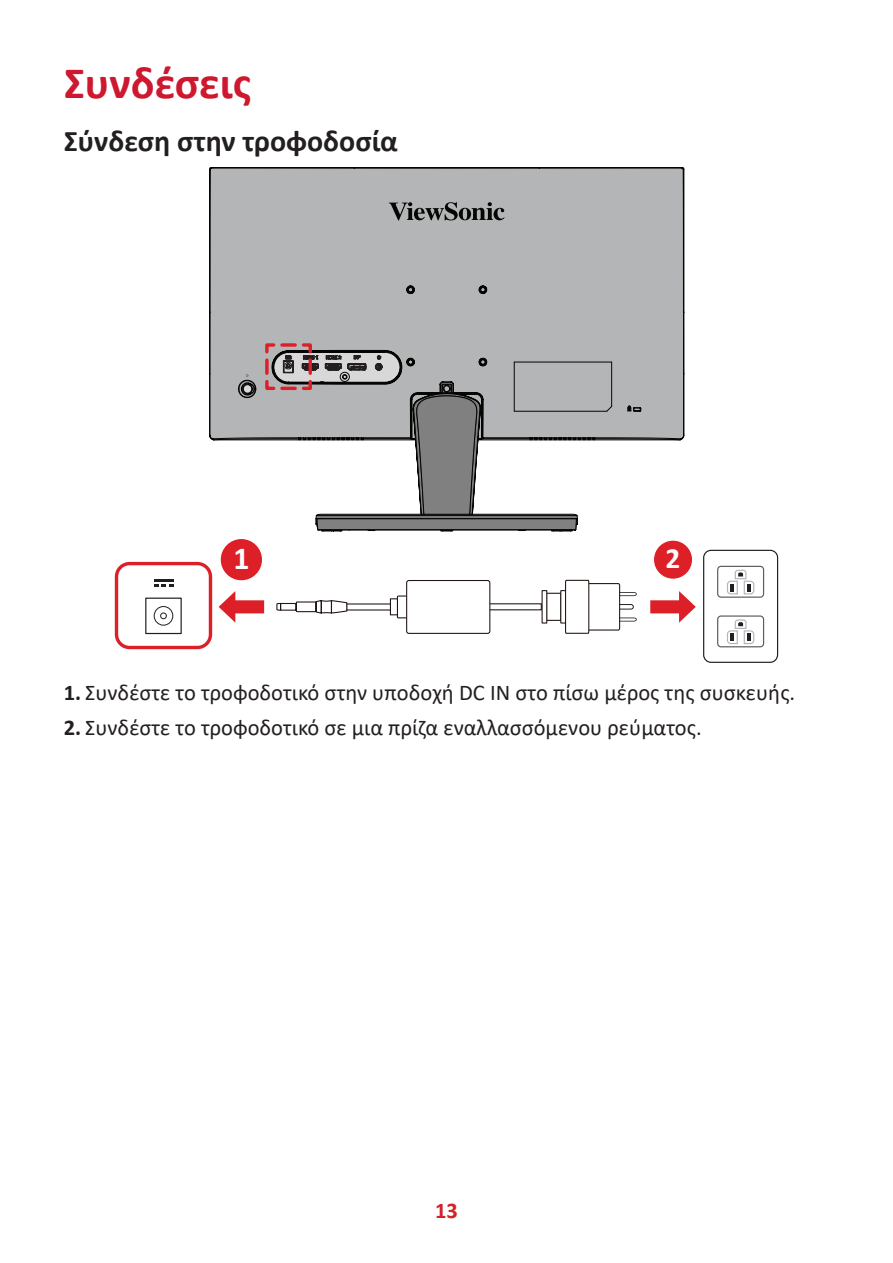
<style>
.page{position:relative;width:893px;height:1263px;background:#fff}
.page>*{position:absolute;margin:0;border:0;box-sizing:border-box;transform-origin:0 0}
.t1{font:700 45px "Calibri";color:#ce182f}
.t2{font:700 31.65px "Calibri";color:#fff}
.t3{font:700 30px "Calibri";color:#231f20}
.t4{font:700 29.25px "Calibri";color:#fff}
.t5{font:22.5px "Calibri";color:#231f20}
.t6{font:700 22.5px "Calibri";color:#d1232a}
.s1{font-weight:700}
</style>
<div class="page">
<svg style="left:489px;top:579px;width:148px;height:55px"></svg>
<div style="left:397px;top:595px;width:38px;height:23px;border:1px solid #211613"></div>
<div style="left:407px;top:580px;width:83px;height:53px;background:#fff;border-radius:2px"></div>
<div style="left:406px;top:580px;width:84px;height:54px;border:1px solid #211613;border-radius:2px"></div>
<svg style="left:276px;top:598px;width:122px;height:18px"></svg>
<svg style="left:650px;top:591px;width:46px;height:32px"></svg>
<div style="left:653px;top:540px;width:40px;height:39px;background:#dd1f28;border-radius:50%"></div>
<div style="left:653px;top:539px;width:40px;height:41px;border:1px solid #fff;border-radius:50%"></div>
<div style="left:703px;top:550px;width:75px;height:113px;border:1px solid #231f20;border-radius:7px"></div>
<div style="left:717px;top:566px;width:47px;height:32px;border:1px solid #5c5c5f;border-radius:3px"></div>
<svg style="left:727px;top:569px;width:28px;height:26px"></svg>
<div style="left:717px;top:615px;width:47px;height:32px;border:1px solid #5c5c5f;border-radius:3px"></div>
<svg style="left:727px;top:619px;width:28px;height:26px"></svg>
<div style="left:115px;top:562px;width:97px;height:87px;border:3px solid #dd1f28;border-radius:13px"></div>
<svg style="left:218px;top:591px;width:47px;height:32px"></svg>
<div style="left:220px;top:538px;width:43px;height:43px;background:#dd1f28;border-radius:50%"></div>
<div style="left:220px;top:538px;width:43px;height:43px;border:1px solid #fff;border-radius:50%"></div>
<hr style="left:154px;top:579px;width:20px;height:2px;background:#211e1e">
<svg style="left:154px;top:584px;width:20px;height:3px"></svg>
<svg style="left:154px;top:606px;width:19px;height:20px"></svg>
<div style="left:145px;top:598px;width:37px;height:36px;border:1px solid #211e1e"></div>
<div style="left:209px;top:167px;width:475px;height:365px;background:#b4b5b6"></div>
<svg style="left:389px;top:202px;width:116px;height:18px"></svg>
<svg style="left:213px;top:342px;width:467px;height:189px"></svg>
<h1 class="t1" style="left:64px;top:51px;width:189px">Συνδέσεις</h1>
<h3 class="t3" style="left:64px;top:120px;width:336px">Σύνδεση στην τροφοδοσία</h3>
<h2 class="t2" style="left:233px;top:536px;width:18px">1</h2>
<h3 class="t4" style="left:666px;top:538px;width:16px">2</h3>
<p class="t5" style="left:64px;top:676px;width:733px"><span class="s1">1.</span> Συνδέστε το τροφοδοτικό στην υποδοχή DC IN στο πίσω μέρος της συσκευής.</p>
<p class="t5" style="left:64px;top:712px;width:639px"><span class="s1">2.</span> Συνδέστε το τροφοδοτικό σε μια πρίζα εναλλασσόμενου ρεύματος.</p>
<p class="t6" style="left:435px;top:1194px;width:24px">13</p>
</div>
